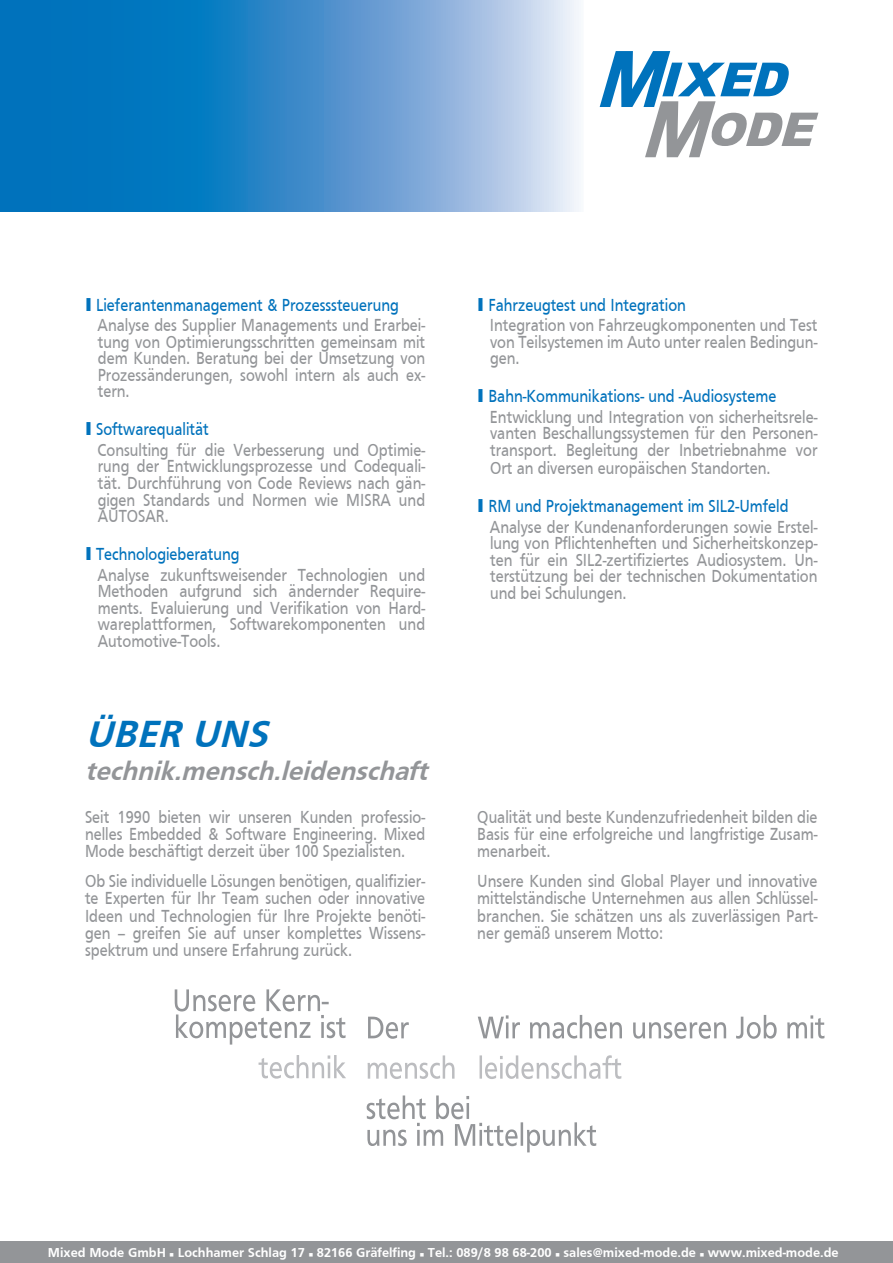
<style>
.page{position:relative;width:893px;height:1263px;background:#fff}
.page>*{position:absolute;margin:0;border:0;box-sizing:border-box;transform-origin:0 0}
.Seitenüberschriften{font:italic 700 39px "Frutiger";color:#0072bc}
.Seitenüberschriften-2{font:italic 700 27px "Frutiger";color:#939598}
.Inhalt{font:18px/16.5px "Frutiger Condensed";color:#939598;text-align:justify}
.t1{font:18px "Frutiger Condensed";color:#0072bc}
.t2{font:700 13.35px "Frutiger";color:#fff}
.s1{font-family:"Arial";font-weight:900}
</style>
<div class="page">
<div style="left:0;top:1242px;width:893px;height:21px;background:#939598"></div>
<svg style="left:0;top:0;width:579px;height:212px;background:#4a96ce"></svg>
<svg style="left:600px;top:51px;width:218px;height:106px"></svg>
<svg style="left:259px;top:1055px;width:87px;height:24px"></svg>
<svg style="left:175px;top:989px;width:171px;height:55px"></svg>
<svg style="left:367px;top:1095px;width:229px;height:57px"></svg>
<svg style="left:368px;top:1055px;width:87px;height:24px"></svg>
<svg style="left:368px;top:1017px;width:41px;height:22px"></svg>
<svg style="left:480px;top:1055px;width:141px;height:24px"></svg>
<svg style="left:478px;top:1015px;width:346px;height:24px"></svg>
<p class="t1" style="left:85px;top:294px;width:315px"><span class="s1">I</span> Lieferantenmanagement &amp; Prozesssteuerung</p>
<p class="Inhalt" style="left:98px;top:317px;width:329px">Analyse des Supplier Managements und Erarbei&shy;tung von Optimierungsschritten gemeinsam mit dem Kunden. Beratung bei der Umsetzung von Prozessänderungen, sowohl intern als auch ex&shy;tern.</p>
<p class="t1" style="left:85px;top:419px;width:125px"><span class="s1">I</span> Softwarequalität</p>
<p class="Inhalt" style="left:98px;top:441px;width:329px">Consulting für die Verbesserung und Optimie&shy;rung der Entwicklungsprozesse und Codequali&shy;tät. Durchführung von Code Reviews nach gän&shy;gigen Standards und Normen wie MISRA und AUTOSAR.</p>
<p class="t1" style="left:85px;top:543px;width:156px"><span class="s1">I</span> Technologieberatung</p>
<p class="Inhalt" style="left:98px;top:566px;width:329px">Analyse zukunftsweisender Technologien und Methoden aufgrund sich ändernder Require&shy;ments. Evaluierung und Verifikation von Hard&shy;wareplattformen, Softwarekomponenten und Automotive-Tools.</p>
<p class="Seitenüberschriften" style="left:85px;top:712px;width:184px">ÜBER UNS</p>
<p class="Seitenüberschriften-2" style="left:85px;top:755px;width:344px">technik.mensch.leidenschaft</p>
<p class="Inhalt" style="left:85px;top:808px;width:342px;line-height:17.2px">Seit 1990 bieten wir unseren Kunden professio&shy;nelles Embedded &amp; Software Engineering. Mixed Mode beschäftigt derzeit über 100 Spezialisten.</p>
<p class="Inhalt" style="left:85px;top:872px;width:342px;line-height:17.2px">Ob Sie individuelle Lösungen benötigen, qualifizier&shy;te Experten für Ihr Team suchen oder innovative Ideen und Technologien für Ihre Projekte benöti&shy;gen – greifen Sie auf unser komplettes Wissens&shy;spektrum und unsere Erfahrung zurück.</p>
<p class="t1" style="left:477px;top:294px;width:210px"><span class="s1">I</span> Fahrzeugtest und Integration</p>
<p class="Inhalt" style="left:490px;top:317px;width:329px">Integration von Fahrzeugkomponenten und Test von Teilsystemen im Auto unter realen Bedingun&shy;gen.</p>
<p class="t1" style="left:477px;top:386px;width:301px"><span class="s1">I</span> Bahn-Kommunikations- und -Audiosysteme</p>
<p class="Inhalt" style="left:490px;top:408px;width:329px;line-height:17px">Entwicklung und Integration von sicherheitsrele&shy;vanten Beschallungssystemen für den Personen&shy;transport. Begleitung der Inbetriebnahme vor Ort an diversen europäischen Standorten.</p>
<p class="t1" style="left:477px;top:495px;width:313px"><span class="s1">I</span> RM und Projektmanagement im SIL2-Umfeld</p>
<p class="Inhalt" style="left:490px;top:518px;width:329px">Analyse der Kundenanforderungen sowie Erstel&shy;lung von Pflichtenheften und Sicherheitskonzep&shy;ten für ein SIL2-zertifiziertes Audiosystem. Un&shy;terstützung bei der technischen Dokumentation und bei Schulungen.</p>
<p class="Inhalt" style="left:477px;top:808px;width:342px;line-height:17.2px">Qualität und beste Kundenzufriedenheit bilden die Basis für eine erfolgreiche und langfristige Zusam&shy;menarbeit.</p>
<p class="Inhalt" style="left:477px;top:872px;width:342px;line-height:17.2px">Unsere Kunden sind Global Player und innovative mittelständische Unternehmen aus allen Schlüssel&shy;branchen. Sie schätzen uns als zuverlässigen Part&shy;ner gemäß unserem Motto:</p>
<p class="t2" style="left:48px;top:1245px;width:792px">Mixed Mode GmbH ■ Lochhamer Schlag 17 ■ 82166 Gräfelfing ■ Tel.: 089/8 98 68-200 ■ sales@mixed-mode.de ■ www.mixed-mode.de</p>
</div>
